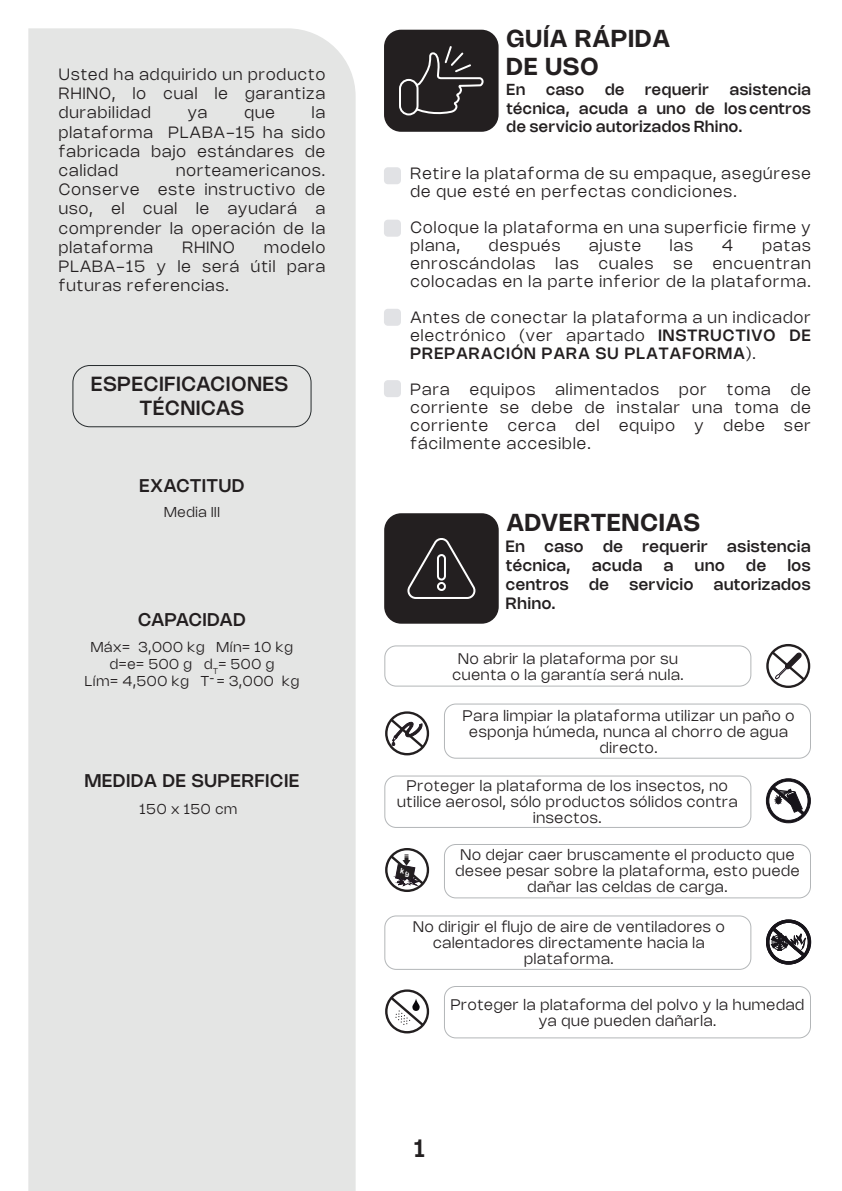
<style>
.page{position:relative;width:842px;height:1191px;background:#fff}
.page>*{position:absolute;margin:0;border:0;box-sizing:border-box;transform-origin:0 0}
.t1{font:600 24px/28px "Nohemi";letter-spacing:.05em;color:#231f20}
.t2{font:500 24px "Nohemi";color:#231f20}
.t3{font:500 20px/24px "Nohemi";letter-spacing:.05em;color:#231f20;text-align:center}
.t4{font:500 18px "Nohemi";letter-spacing:.05em;color:#231f20}
.t5{font:500 18px "Nohemi";letter-spacing:.025em;color:#231f20}
.t6{font:300 16px/19.2px "Nohemi";letter-spacing:.075em;color:#231f20;text-align:justify}
.t7{font:500 16px/19.2px "Nohemi";letter-spacing:.04em;color:#231f20}
.t8{font:500 15.6px/18.8px "Nohemi";letter-spacing:.04em;color:#231f20;text-align:justify}
.t9{font:300 15px/16px "Nohemi";letter-spacing:.05em;color:#231f20;text-align:center}
.t10{font:300 14px/16.8px "Nohemi";letter-spacing:.05em;color:#231f20;text-align:center}
.s1{font-weight:500}
</style>
<div class="page">
<div style="left:28px;top:28px;width:328px;height:1163px;background:#e4e5e4"></div>
<div style="left:72px;top:365px;width:240px;height:62px;border:1px solid #262b2d;border-radius:17px"></div>
<div style="left:384px;top:30px;width:115px;height:102px;background:#231f20;border-radius:17px"></div>
<svg style="left:399px;top:46px;width:85px;height:70px"></svg>
<div style="left:384px;top:167px;width:17px;height:17px;background:#e1e2e5;border-radius:4px"></div>
<div style="left:384px;top:220px;width:17px;height:17px;background:#e1e2e5;border-radius:4px"></div>
<div style="left:384px;top:380px;width:17px;height:17px;background:#e1e2e5;border-radius:4px"></div>
<div style="left:384px;top:309px;width:17px;height:17px;background:#e1e2e5;border-radius:4px"></div>
<div style="left:385px;top:645px;width:366px;height:41px;border:1px solid #b3b6b8;border-radius:11px"></div>
<svg style="left:766px;top:644px;width:44px;height:44px"></svg>
<div style="left:444px;top:704px;width:367px;height:54px;border:1px solid #b3b6b8;border-radius:11px"></div>
<div style="left:385px;top:775px;width:366px;height:52px;border:1px solid #b3b6b8;border-radius:11px"></div>
<div style="left:444px;top:844px;width:367px;height:54px;border:1px solid #b3b6b8;border-radius:11px"></div>
<svg style="left:766px;top:778px;width:45px;height:45px"></svg>
<div style="left:385px;top:915px;width:366px;height:54px;border:1px solid #b3b6b8;border-radius:11px"></div>
<div style="left:444px;top:986px;width:367px;height:52px;border:1px solid #b3b6b8;border-radius:11px"></div>
<svg style="left:766px;top:919px;width:45px;height:45px"></svg>
<div style="left:384px;top:513px;width:115px;height:110px;background:#231f20;border-radius:17px"></div>
<svg style="left:407px;top:538px;width:69px;height:61px"></svg>
<svg style="left:385px;top:989px;width:44px;height:44px"></svg>
<svg style="left:385px;top:711px;width:44px;height:44px"></svg>
<svg style="left:385px;top:848px;width:44px;height:44px"></svg>
<p class="t6" style="left:59px;top:65px;width:268px">Usted ha adquirido un producto RHINO, lo cual le garantiza durabilidad</p>
<p class="t6" style="left:59px;top:104px;width:268px;text-indent:253px">la plataforma PLABA-15 ha sido fabricada bajo estándares de calidad</p>
<p class="t6" style="left:188px;top:104px;width:21px">ya</p>
<p class="t6" style="left:244px;top:104px;width:32px">que</p>
<p class="t6" style="left:59px;top:161px;width:268px;text-indent:117px">norteamericanos.<br>Conserve este instructivo de uso, el cual le ayudará a comprender la operación de la plataforma</p>
<p class="t6" style="left:59px;top:238px;width:268px;text-indent:205px">modelo PLABA-15 y le será útil para futuras referencias.</p>
<p class="t6" style="left:183px;top:238px;width:54px">RHINO</p>
<p class="t3" style="left:91px;top:373px;width:198px">ESPECIFICACIONES<br>TÉCNICAS</p>
<p class="t4" style="left:140px;top:477px;width:106px">EXACTITUD</p>
<p class="t10" style="left:164px;top:505px;width:57px">Media III</p>
<p class="t5" style="left:138px;top:611px;width:109px">CAPACIDAD</p>
<p class="t10" style="left:85px;top:639px;width:216px">Máx= 3,000 kg Mín= 10 kg d=e= 500 g d<sub>T</sub>= 500 g<br>Lím= 4,500 kg T<sup>-</sup> = 3,000 kg</p>
<p class="t4" style="left:85px;top:772px;width:216px">MEDIDA DE SUPERFICIE</p>
<p class="t10" style="left:140px;top:801px;width:99px">150 x 150 cm</p>
<h1 class="t1" style="left:506px;top:26px;width:165px">GUÍA RÁPIDA<br>DE USO</h1>
<p class="t8" style="left:507px;top:81px;width:20px">En</p>
<p class="t8" style="left:546px;top:81px;width:39px">caso</p>
<p class="t8" style="left:605px;top:81px;width:21px">de</p>
<p class="t8" style="left:645px;top:81px;width:65px">requerir</p>
<p class="t8" style="left:506px;top:81px;width:306px;text-indent:223px">asistencia técnica, acuda a uno de los centros de servicio autorizados Rhino.</p>
<p class="t6" style="left:410px;top:165px;width:402px;line-height:18px">Retire la plataforma de su empaque, asegúrese de que esté en perfectas condiciones.</p>
<p class="t6" style="left:410px;top:219px;width:402px;line-height:18px">Coloque la plataforma en una superficie firme y plana,</p>
<p class="t6" style="left:489px;top:236px;width:73px">después</p>
<p class="t6" style="left:589px;top:236px;width:53px">ajuste</p>
<p class="t6" style="left:670px;top:236px;width:25px">las</p>
<p class="t6" style="left:722px;top:236px;width:13px">4</p>
<p class="t6" style="left:762px;top:236px;width:50px">patas</p>
<p class="t6" style="left:410px;top:254px;width:126px">enroscándolas</p>
<p class="t6" style="left:555px;top:254px;width:25px">las</p>
<p class="t6" style="left:599px;top:254px;width:56px">cuales</p>
<p class="t6" style="left:674px;top:254px;width:21px">se</p>
<p class="t6" style="left:410px;top:255px;width:402px;line-height:18px;text-align:right">encuentran<br>colocadas en la parte inferior de la plataforma.</p>
<p class="t6" style="left:410px;top:309px;width:402px;line-height:18px">Antes de conectar la plataforma a un indicador electrónico (ver apartado <span class="s1">INSTRUCTIVO DE PREPARACIÓN PARA SU PLATAFORMA</span>).</p>
<p class="t6" style="left:410px;top:380px;width:41px">Para</p>
<p class="t6" style="left:470px;top:380px;width:67px">equipos</p>
<p class="t6" style="left:555px;top:380px;width:105px">alimentados</p>
<p class="t6" style="left:679px;top:380px;width:29px">por</p>
<p class="t6" style="left:727px;top:380px;width:45px">toma</p>
<p class="t6" style="left:410px;top:381px;width:402px;line-height:18px;text-indent:380px">de corriente se debe de instalar una toma de corriente cerca del equipo y debe ser fácilmente accesible.</p>
<h1 class="t1" style="left:507px;top:510px;width:195px">ADVERTENCIAS</h1>
<p class="t7" style="left:506px;top:537px;width:306px">En caso de requerir asistencia técnica,</p>
<p class="t7" style="left:592px;top:556px;width:52px">acuda</p>
<p class="t7" style="left:664px;top:556px;width:11px">a</p>
<p class="t7" style="left:695px;top:556px;width:31px">uno</p>
<p class="t7" style="left:746px;top:556px;width:21px">de</p>
<p class="t7" style="left:788px;top:556px;width:24px">los</p>
<p class="t7" style="left:506px;top:576px;width:64px">centros</p>
<p class="t7" style="left:589px;top:576px;width:21px">de</p>
<p class="t7" style="left:629px;top:576px;width:65px">servicio</p>
<p class="t7" style="left:714px;top:576px;width:98px">autorizados</p>
<p class="t7" style="left:506px;top:595px;width:51px">Rhino.</p>
<p class="t9" style="left:453px;top:651px;width:233px">No abrir la plataforma por su cuenta o la garantía será nula.</p>
<p class="t9" style="left:463px;top:708px;width:333px">Para limpiar la plataforma utilizar un paño o esponja húmeda, nunca al chorro de agua directo.</p>
<p class="t9" style="left:397px;top:779px;width:342px">Proteger la plataforma de los insectos, no utilice aerosol, sólo productos sólidos contra insectos.</p>
<p class="t9" style="left:455px;top:848px;width:345px">No dejar caer bruscamente el producto que desee pesar sobre la plataforma, esto puede dañar las celdas de carga.</p>
<p class="t9" style="left:413px;top:919px;width:313px">No dirigir el flujo de aire de ventiladores o calentadores directamente hacia la plataforma.</p>
<p class="t9" style="left:451px;top:997px;width:355px">Proteger la plataforma del polvo y la humedad ya que pueden dañarla.</p>
<h1 class="t2" style="left:414px;top:1136px;width:13px">1</h1>
</div>
